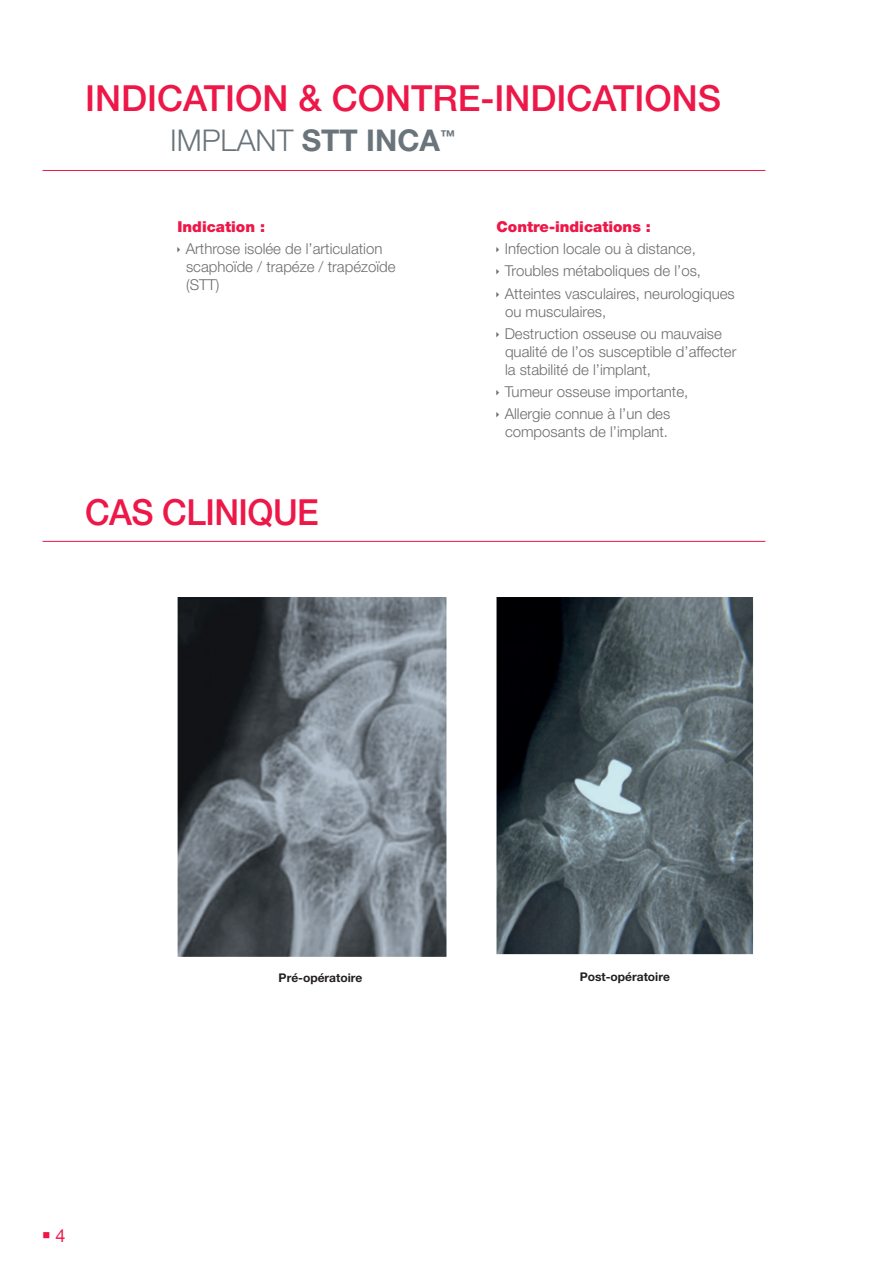
<style>
.page{position:relative;width:893px;height:1263px;background:#fff}
.page>*{position:absolute;margin:0;border:0;box-sizing:border-box;transform-origin:0 0}
.t1{font:500 36px "Helvetica Neue LT Pro";color:#ed1748}
.t2{font:500 36px "Helvetica Neue LT Pro";color:#ed1748;scale:.95 1}
.t3{font:300 30px "Helvetica Neue LT Pro";color:#6a747b}
.t4{font:18px "Helvetica Neue";color:#ed1748}
.Body_tableau{font:300 15px/18px "Helvetica Neue LT Pro";color:#6c6d70}
.Body_tableau-2{font:900 15px "Helvetica Neue LT Pro";color:#ed1748}
.Body_tableau-3{font:700 12px "Helvetica Neue LT Pro";color:#231f20}
.s1{font-weight:700}
</style>
<div class="page">
<hr style="left:43px;top:170px;width:722px;height:1px;background:#ed1748">
<hr style="left:43px;top:541px;width:722px;height:1px;background:#ed1748">
<img style="left:496px;top:597px;width:257px;height:357px">
<img style="left:178px;top:597px;width:268px;height:360px">
<p class="t1" style="left:85px;top:76px;width:638px">INDICATION &amp; CONTRE-INDICATIONS</p>
<p class="t3" style="left:170px;top:122px;width:287px">IMPLANT <span class="s1">STT INCA</span><sup>™</sup></p>
<p class="Body_tableau-2" style="left:178px;top:218px;width:89px">Indication :</p>
<p class="Body_tableau" style="left:186px;top:239px;width:211px">Arthrose isolée de l’articulation scaphoïde / trapéze / trapézoïde (STT)</p>
<p class="t2" style="left:85px;top:491px;width:248px">CAS CLINIQUE</p>
<p class="Body_tableau-2" style="left:496px;top:218px;width:156px">Contre-indications :</p>
<p class="Body_tableau" style="left:505px;top:239px;width:193px">Infection locale ou à distance,</p>
<p class="Body_tableau" style="left:505px;top:262px;width:198px">Troubles métaboliques de l’os,</p>
<p class="Body_tableau" style="left:505px;top:284px;width:232px">Atteintes vasculaires, neurologiques ou musculaires,</p>
<p class="Body_tableau" style="left:505px;top:324px;width:233px">Destruction osseuse ou mauvaise qualité de l’os susceptible d’affecter la stabilité de l’implant,</p>
<p class="Body_tableau" style="left:505px;top:382px;width:185px">Tumeur osseuse importante,</p>
<p class="Body_tableau" style="left:505px;top:405px;width:167px">Allergie connue à l’un des composants de l’implant.</p>
<p class="t4" style="left:43px;top:1225px;width:24px">■ 4</p>
<p class="Body_tableau-3" style="left:279px;top:971px;width:85px">Pré-opératoire</p>
<p class="Body_tableau-3" style="left:580px;top:969px;width:92px">Post-opératoire</p>
</div>
